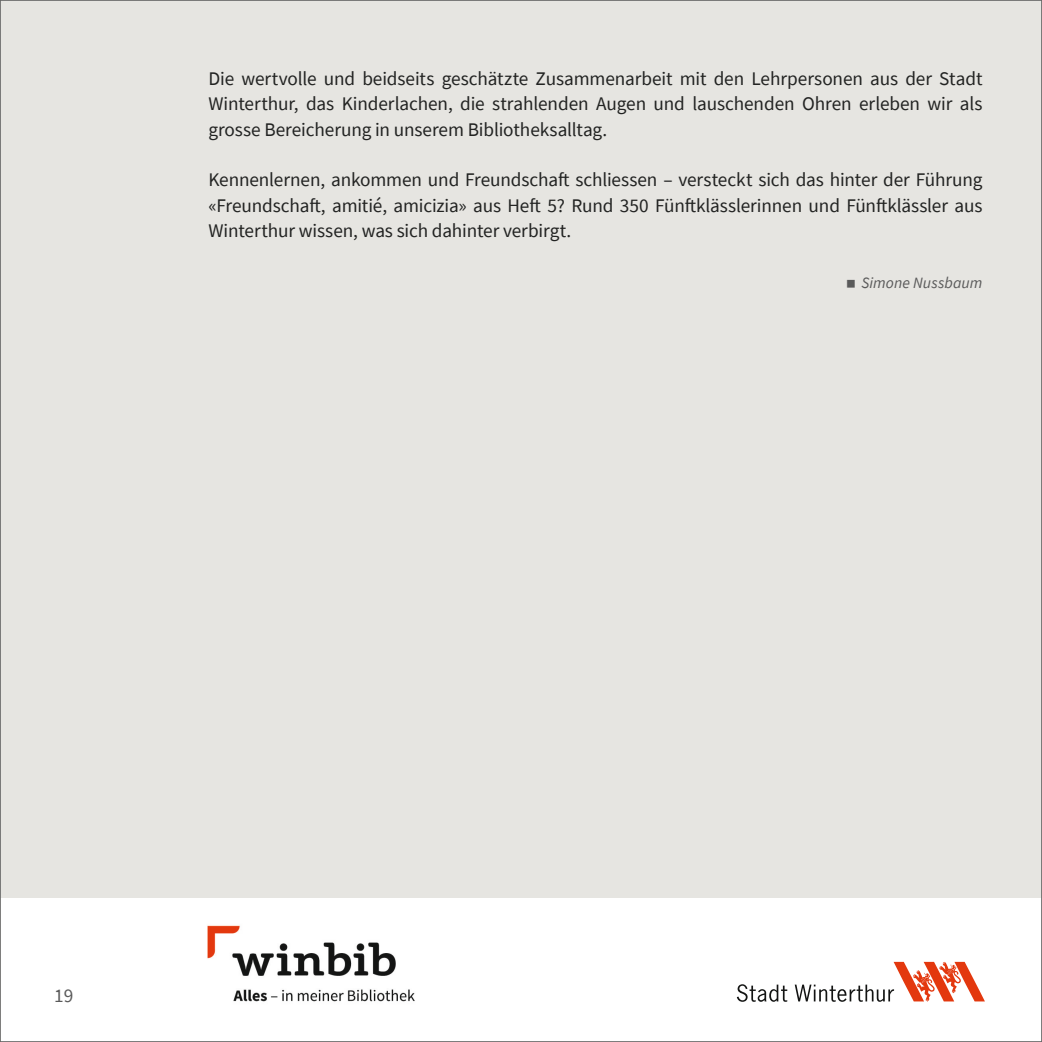
<style>
.page{position:relative;width:1042px;height:1042px;background:#fff}
.page>*{position:absolute;margin:0;border:0;box-sizing:border-box;transform-origin:0 0}
.t1{font:19.25px/25.4px "Source Sans Pro";letter-spacing:-.005em;color:#222322;text-align:justify}
.t2{font:19.25px "Source Sans Pro";color:#5a5a5a}
.t3{font:italic 15.75px "Source Sans Pro";letter-spacing:.005em;color:#5a5a5a}
.s1{font-style:normal;font-size:9.45px}
</style>
<div class="page">
<div style="left:0;top:0;width:1042px;height:897px;background:#e6e5e1"></div>
<img style="left:207px;top:925px;width:208px;height:77px">
<svg style="left:737px;top:962px;width:248px;height:40px"></svg>
<p class="t1" style="left:208px;top:66px;width:775px">Die wertvolle und beidseits geschätzte Zusammenarbeit mit den Lehrpersonen aus der Stadt Winterthur, das Kinderlachen, die strahlenden Augen und lauschenden Ohren erleben wir als grosse Bereicherung in unserem Bibliotheksalltag.</p>
<p class="t1" style="left:208px;top:167px;width:775px">Kennenlernen, ankommen und Freundschaft schliessen – versteckt sich das hinter der Führung «Freundschaft, amitié, amicizia» aus Heft 5? Rund 350 Fünftklässlerinnen und Fünftklässler aus Winterthur wissen, was sich dahinter verbirgt.</p>
<p class="t3" style="left:847px;top:273px;width:137px"><span class="s1">■</span> Simone Nussbaum</p>
<p class="t2" style="left:54px;top:983px;width:21px">19</p>
</div>
